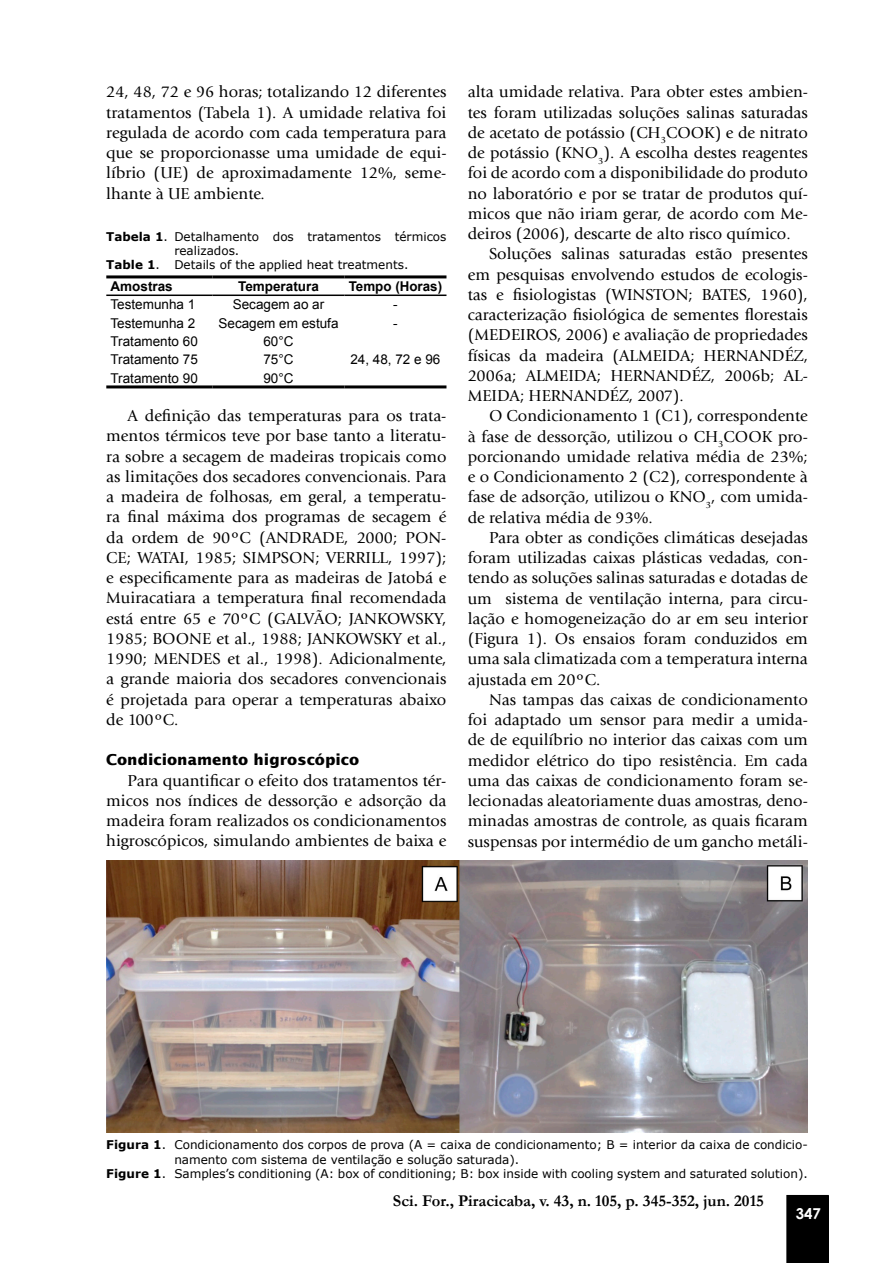
<style>
.page{position:relative;width:893px;height:1263px;background:#fff}
.page>*{position:absolute;margin:0;border:0;box-sizing:border-box;transform-origin:0 0}
.t1{font:16.5px/20.2px "Giovanni";color:#000;text-align:justify}
.t2{font:700 16.5px "Garamond";color:#000}
.t3{font:700 15px "Lucida Sans";color:#000}
.t4{font:700 15px "Century Gothic";color:#fff}
.t5{font:13.5px "Arial";color:#000}
.t6{font:700 13.5px "Arial";color:#000}
.t7{font:12px "Verdana";color:#000}
.s1{font-weight:700}
</style>
<div class="page">
<div style="left:786px;top:1195px;width:43px;height:68px;background:#000"></div>
<hr style="left:106px;top:275px;width:107px;height:3px;background:#000">
<hr style="left:213px;top:275px;width:131px;height:3px;background:#000">
<hr style="left:344px;top:275px;width:102px;height:3px;background:#000">
<hr style="left:344px;top:385px;width:102px;height:3px;background:#000">
<hr style="left:106px;top:385px;width:107px;height:3px;background:#000">
<hr style="left:213px;top:385px;width:131px;height:3px;background:#000">
<hr style="left:106px;top:294px;width:107px;height:2px;background:#000">
<hr style="left:213px;top:294px;width:131px;height:2px;background:#000">
<hr style="left:344px;top:294px;width:102px;height:2px;background:#000">
<img style="left:106px;top:860px;width:702px;height:272px">
<p class="t1" style="left:106px;top:82px;width:342px">24, 48, 72 e 96 horas; totalizando 12 diferentes tratamentos (Tabela 1). A umidade relativa foi regulada de acordo com cada temperatura para que se proporcionasse uma umidade de equi&shy;líbrio (UE) de aproximadamente 12%, seme&shy;lhante à UE ambiente.</p>
<p class="t1" style="left:468px;top:82px;width:342px">alta umidade relativa. Para obter estes ambien&shy;tes foram utilizadas soluções salinas saturadas de acetato de potássio (CH<sub>3</sub>COOK) e de nitrato de potássio (KNO<sub>3</sub>). A escolha destes reagentes foi de acordo com a disponibilidade do produto no laboratório e por se tratar de produtos quí&shy;micos que não iriam gerar, de acordo com Me&shy;deiros (2006), descarte de alto risco químico.</p>
<p class="t1" style="left:468px;top:244px;width:342px;text-indent:21px">Soluções salinas saturadas estão presentes em pesquisas envolvendo estudos de ecologis&shy;tas e fisiologistas (WINSTON; BATES, 1960), caracterização fisiológica de sementes florestais (MEDEIROS, 2006) e avaliação de propriedades físicas da madeira (ALMEIDA; HERNANDÉZ, 2006a; ALMEIDA; HERNANDÉZ, 2006b; AL-MEIDA; HERNANDÉZ, 2007).</p>
<p class="t1" style="left:468px;top:406px;width:342px;text-indent:21px">O Condicionamento 1 (C1), correspondente à fase de dessorção, utilizou o CH<sub>3</sub>COOK pro&shy;porcionando umidade relativa média de 23%; e o Condicionamento 2 (C2), correspondente à fase de adsorção, utilizou o KNO<sub>3</sub>, com umida&shy;de relativa média de 93%.</p>
<p class="t1" style="left:468px;top:527px;width:342px;text-indent:21px">Para obter as condições climáticas desejadas foram utilizadas caixas plásticas vedadas, con&shy;tendo as soluções salinas saturadas e dotadas de um sistema de ventilação interna, para circu&shy;lação e homogeneização do ar em seu interior (Figura 1). Os ensaios foram conduzidos em uma sala climatizada com a temperatura interna ajustada em 20ºC.</p>
<p class="t1" style="left:468px;top:689px;width:342px;text-indent:21px">Nas tampas das caixas de condicionamento foi adaptado um sensor para medir a umida&shy;de de equilíbrio no interior das caixas com um medidor elétrico do tipo resistência. Em cada uma das caixas de condicionamento foram se&shy;lecionadas aleatoriamente duas amostras, deno&shy;minadas amostras de controle, as quais ficaram suspensas por intermédio de um gancho metáli-</p>
<p class="t7" style="left:106px;top:228px;width:342px"><span class="s1">Tabela 1</span>. Detalhamento dos tratamentos térmicos</p>
<p class="t7" style="left:174px;top:242px;width:66px">realizados.</p>
<p class="t7" style="left:106px;top:257px;width:304px"><span class="s1">Table 1</span>. Details of the applied heat treatments.</p>
<p class="t6" style="left:111px;top:277px;width:64px">Amostras</p>
<p class="t6" style="left:238px;top:277px;width:82px">Temperatura</p>
<p class="t6" style="left:349px;top:277px;width:95px">Tempo (Horas)</p>
<p class="t5" style="left:111px;top:295px;width:86px">Testemunha 1</p>
<p class="t5" style="left:233px;top:295px;width:93px">Secagem ao ar</p>
<p class="t5" style="left:393px;top:295px;width:6px">-</p>
<p class="t5" style="left:111px;top:314px;width:86px">Testemunha 2</p>
<p class="t5" style="left:218px;top:314px;width:122px">Secagem em estufa</p>
<p class="t5" style="left:393px;top:314px;width:6px">-</p>
<p class="t5" style="left:111px;top:332px;width:89px">Tratamento 60</p>
<p class="t5" style="left:263px;top:332px;width:32px">60°C</p>
<p class="t5" style="left:111px;top:350px;width:89px">Tratamento 75</p>
<p class="t5" style="left:263px;top:350px;width:32px">75°C</p>
<p class="t5" style="left:350px;top:350px;width:92px">24, 48, 72 e 96</p>
<p class="t5" style="left:111px;top:369px;width:89px">Tratamento 90</p>
<p class="t5" style="left:263px;top:369px;width:32px">90°C</p>
<p class="t1" style="left:106px;top:406px;width:342px;text-indent:21px">A definição das temperaturas para os trata&shy;mentos térmicos teve por base tanto a literatu&shy;ra sobre a secagem de madeiras tropicais como as limitações dos secadores convencionais. Para a madeira de folhosas, em geral, a temperatu&shy;ra final máxima dos programas de secagem é da ordem de 90ºC (ANDRADE, 2000; PON-CE; WATAI, 1985; SIMPSON; VERRILL, 1997); e especificamente para as madeiras de Jatobá e Muiracatiara a temperatura final recomendada está entre 65 e 70ºC (GALVÃO; JANKOWSKY, 1985; BOONE et al., 1988; JANKOWSKY et al., 1990; MENDES et al., 1998). Adicionalmente, a grande maioria dos secadores convencionais é projetada para operar a temperaturas abaixo de 100ºC.</p>
<p class="t3" style="left:106px;top:751px;width:254px">Condicionamento higroscópico</p>
<p class="t1" style="left:106px;top:770px;width:342px;text-indent:21px">Para quantificar o efeito dos tratamentos tér&shy;micos nos índices de dessorção e adsorção da madeira foram realizados os condicionamentos higroscópicos, simulando ambientes de baixa e</p>
<p class="t7" style="left:106px;top:1136px;width:703px"><span class="s1">Figura 1</span>. Condicionamento dos corpos de prova (A = caixa de condicionamento; B = interior da caixa de condicio-</p>
<p class="t7" style="left:174px;top:1151px;width:346px">namento com sistema de ventilação e solução saturada).</p>
<p class="t7" style="left:106px;top:1165px;width:703px"><span class="s1">Figure 1</span>. Samples’s conditioning (A: box of conditioning; B: box inside with cooling system and saturated solution).</p>
<p class="t2" style="left:393px;top:1189px;width:373px">Sci. For., Piracicaba, v. 43, n. 105, p. 345-352, jun. 2015</p>
<p class="t4" style="left:796px;top:1202px;width:27px">347</p>
</div>
